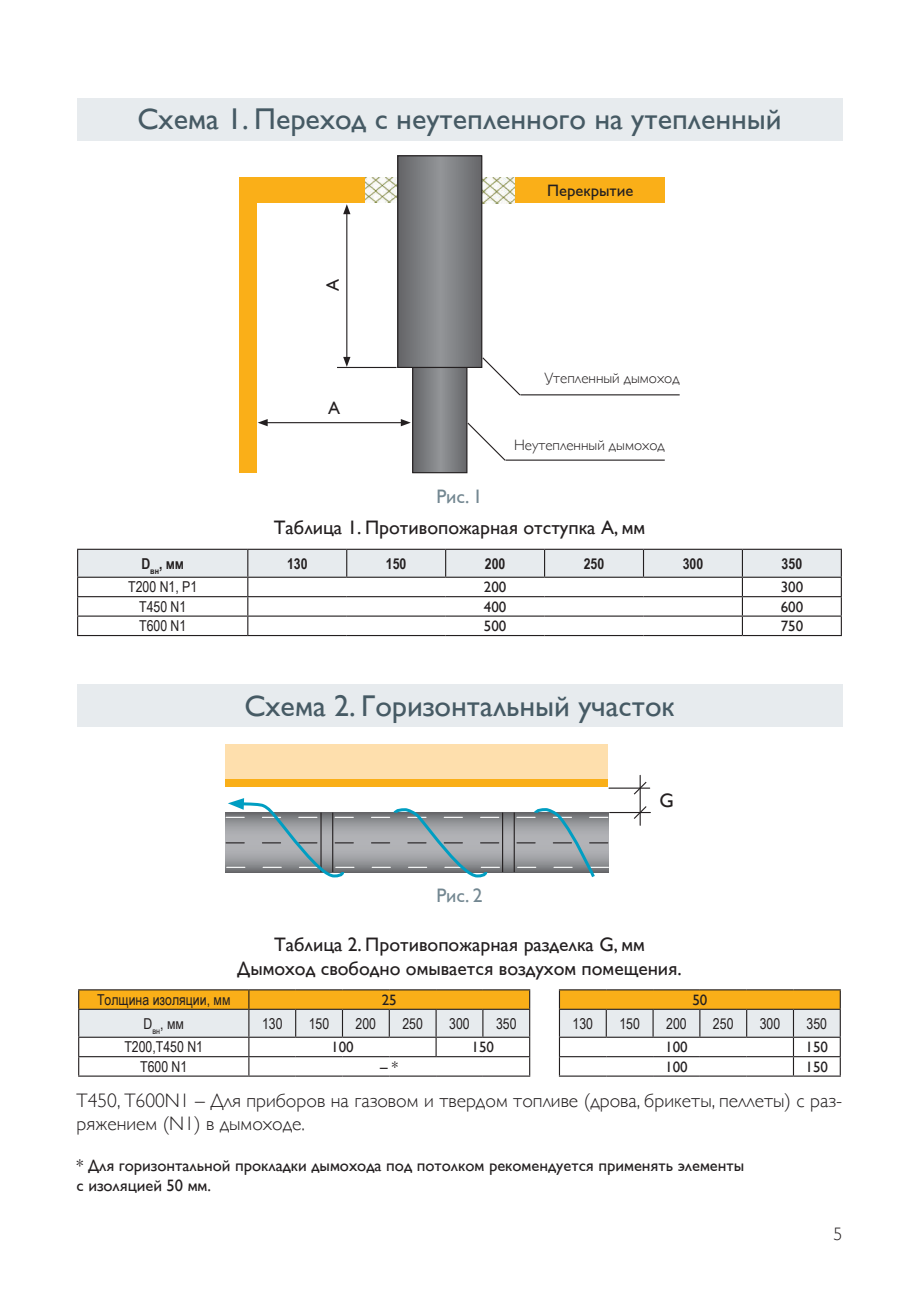
<style>
.page{position:relative;width:919px;height:1289px;background:#fff}
.page>*{position:absolute;margin:0;border:0;box-sizing:border-box;transform-origin:0 0}
.t1{font:30px "Gill Sans";color:#465a64}
.t2{font:19.5px/23.4px "Gill Sans";color:#231f20;text-align:center}
.t3{font:300 19.5px/23.4px "Gill Sans";color:#231f20}
.t4{font:19.5px "Gill Sans";color:#738791}
.t5{font:18px "Gill Sans";color:#231f20}
.t6{font:300 18px "Gill Sans";color:#231f20}
.t7{font:16.5px/19.8px "Gill Sans";color:#231f20}
.t8{font:15px "Arial Narrow";color:#231f20}
.t9{font:15px "Gill Sans";color:#231f20}
.t10{font:300 15px "Gill Sans";color:#231f20}
.t11{font:700 15px "Arial Narrow";color:#231f20}
</style>
<div class="page">
<div style="left:77px;top:98px;width:765px;height:42px;background:#e7ebee"></div>
<div style="left:77px;top:684px;width:765px;height:43px;background:#e7ebee"></div>
<hr style="left:77px;top:548px;width:171px;height:2px;background:#231f20">
<hr style="left:248px;top:548px;width:99px;height:2px;background:#231f20">
<hr style="left:347px;top:548px;width:98px;height:2px;background:#231f20">
<hr style="left:445px;top:548px;width:99px;height:2px;background:#231f20">
<hr style="left:544px;top:548px;width:99px;height:2px;background:#231f20">
<hr style="left:643px;top:548px;width:99px;height:2px;background:#231f20">
<hr style="left:742px;top:548px;width:99px;height:2px;background:#231f20">
<svg style="left:77px;top:549px;width:764px;height:86px"></svg>
<hr style="left:77px;top:635px;width:171px;height:1px;background:#231f20">
<hr style="left:248px;top:635px;width:99px;height:1px;background:#231f20">
<hr style="left:347px;top:635px;width:98px;height:1px;background:#231f20">
<hr style="left:445px;top:635px;width:99px;height:1px;background:#231f20">
<hr style="left:544px;top:635px;width:99px;height:1px;background:#231f20">
<hr style="left:643px;top:635px;width:99px;height:1px;background:#231f20">
<hr style="left:742px;top:635px;width:99px;height:1px;background:#231f20">
<hr style="left:78px;top:1075px;width:171px;height:1px;background:#231f20">
<hr style="left:793px;top:1075px;width:47px;height:1px;background:#231f20">
<hr style="left:249px;top:1075px;width:47px;height:1px;background:#231f20">
<hr style="left:296px;top:1075px;width:46px;height:1px;background:#231f20">
<hr style="left:342px;top:1075px;width:47px;height:1px;background:#231f20">
<hr style="left:389px;top:1075px;width:47px;height:1px;background:#231f20">
<hr style="left:436px;top:1075px;width:47px;height:1px;background:#231f20">
<hr style="left:483px;top:1075px;width:47px;height:1px;background:#231f20">
<hr style="left:559px;top:1075px;width:47px;height:1px;background:#231f20">
<hr style="left:606px;top:1075px;width:47px;height:1px;background:#231f20">
<hr style="left:653px;top:1075px;width:46px;height:1px;background:#231f20">
<hr style="left:699px;top:1075px;width:47px;height:1px;background:#231f20">
<hr style="left:746px;top:1075px;width:47px;height:1px;background:#231f20">
<svg style="left:78px;top:989px;width:762px;height:86px"></svg>
<hr style="left:559px;top:1008px;width:47px;height:1px;background:#231f20">
<hr style="left:606px;top:1008px;width:47px;height:1px;background:#231f20">
<hr style="left:653px;top:1008px;width:46px;height:1px;background:#231f20">
<hr style="left:699px;top:1008px;width:47px;height:1px;background:#231f20">
<hr style="left:746px;top:1008px;width:47px;height:1px;background:#231f20">
<hr style="left:793px;top:1008px;width:47px;height:1px;background:#231f20">
<div style="left:225px;top:778px;width:383px;height:9px;background:#faaf18"></div>
<div style="left:225px;top:744px;width:383px;height:34px;background:#fedfad"></div>
<hr style="left:609px;top:787px;width:40px;height:1px;background:#231f20">
<hr style="left:609px;top:812px;width:41px;height:1px;background:#231f20">
<hr style="left:639px;top:775px;width:1px;height:50px;background:#231f20">
<svg style="left:632px;top:780px;width:15px;height:15px"></svg>
<svg style="left:632px;top:805px;width:15px;height:15px"></svg>
<svg style="left:226px;top:798px;width:382px;height:80px"></svg>
<div style="left:239px;top:178px;width:425px;height:25px;background:#faaf18"></div>
<div style="left:239px;top:178px;width:17px;height:295px;background:#faaf18"></div>
<hr style="left:265px;top:422px;width:138px;height:1px;background:#231f20">
<svg style="left:258px;top:419px;width:10px;height:7px"></svg>
<svg style="left:401px;top:419px;width:10px;height:7px"></svg>
<hr style="left:346px;top:212px;width:1px;height:147px;background:#231f20">
<svg style="left:343px;top:204px;width:7px;height:10px"></svg>
<svg style="left:343px;top:357px;width:7px;height:10px"></svg>
<hr style="left:337px;top:367px;width:59px;height:1px;background:#231f20">
<svg style="left:482px;top:356px;width:39px;height:40px"></svg>
<svg style="left:467px;top:421px;width:39px;height:41px"></svg>
<hr style="left:505px;top:459px;width:159px;height:1px;background:#231f20">
<hr style="left:520px;top:394px;width:159px;height:1px;background:#231f20">
<img style="left:365px;top:177px;width:32px;height:26px">
<img style="left:482px;top:178px;width:32px;height:25px">
<svg style="left:414px;top:369px;width:51px;height:102px;background:#7d7e81"></svg>
<div style="left:412px;top:367px;width:55px;height:106px;border:1px solid #231f20"></div>
<svg style="left:399px;top:157px;width:81px;height:209px;background:#7c7e81"></svg>
<div style="left:397px;top:155px;width:85px;height:213px;border:1px solid #231f20"></div>
<h1 class="t1" style="left:137px;top:102px;width:645px">Схема 1. Переход с неутепленного на утепленный</h1>
<p class="t5" style="left:322px;top:291px;width:14px;rotate:-90deg">А</p>
<p class="t5" style="left:328px;top:397px;width:14px">А</p>
<p class="t7" style="left:547px;top:180px;width:88px">Перекрытие</p>
<p class="t4" style="left:436px;top:485px;width:48px">Рис. 1</p>
<p class="t10" style="left:544px;top:370px;width:137px">Утепленный дымоход</p>
<p class="t10" style="left:514px;top:436px;width:152px">Неутепленный дымоход</p>
<p class="t2" style="left:274px;top:515px;width:373px">Таблица 1. Противопожарная отступка А, мм</p>
<p class="t11" style="left:141px;top:552px;width:44px">D<sub>вн</sub>, мм</p>
<p class="t11" style="left:287px;top:552px;width:22px">130</p>
<p class="t11" style="left:386px;top:552px;width:22px">150</p>
<p class="t11" style="left:485px;top:552px;width:22px">200</p>
<p class="t11" style="left:583px;top:552px;width:22px">250</p>
<p class="t11" style="left:682px;top:552px;width:22px">300</p>
<p class="t11" style="left:781px;top:552px;width:22px">350</p>
<p class="t8" style="left:128px;top:576px;width:71px">Т200 N1, Р1</p>
<p class="t9" style="left:484px;top:578px;width:24px">200</p>
<p class="t9" style="left:780px;top:578px;width:24px">300</p>
<p class="t8" style="left:139px;top:595px;width:49px">T450 N1</p>
<p class="t9" style="left:484px;top:597px;width:24px">400</p>
<p class="t9" style="left:780px;top:597px;width:24px">600</p>
<p class="t8" style="left:139px;top:615px;width:49px">T600 N1</p>
<p class="t9" style="left:484px;top:617px;width:24px">500</p>
<p class="t9" style="left:780px;top:617px;width:24px">750</p>
<h1 class="t1" style="left:244px;top:688px;width:432px">Схема 2. Горизонтальный участок</h1>
<p class="t4" style="left:436px;top:883px;width:48px">Рис. 2</p>
<p class="t2" style="left:659px;top:788px;width:16px">G</p>
<p class="t2" style="left:237px;top:932px;width:446px">Таблица 2. Противопожарная разделка G, мм<br>Дымоход свободно омывается воздухом помещения.</p>
<p class="t8" style="left:97px;top:988px;width:135px">Толщина изоляции, мм</p>
<p class="t9" style="left:382px;top:990px;width:17px">25</p>
<p class="t9" style="left:692px;top:990px;width:16px">50</p>
<p class="t8" style="left:144px;top:1012px;width:42px">D<sub>вн</sub>, мм</p>
<p class="t8" style="left:262px;top:1012px;width:22px">130</p>
<p class="t8" style="left:309px;top:1012px;width:22px">150</p>
<p class="t8" style="left:355px;top:1012px;width:22px">200</p>
<p class="t8" style="left:402px;top:1012px;width:22px">250</p>
<p class="t8" style="left:449px;top:1012px;width:22px">300</p>
<p class="t8" style="left:496px;top:1012px;width:22px">350</p>
<p class="t8" style="left:572px;top:1012px;width:22px">130</p>
<p class="t8" style="left:619px;top:1012px;width:22px">150</p>
<p class="t8" style="left:666px;top:1012px;width:22px">200</p>
<p class="t8" style="left:713px;top:1012px;width:22px">250</p>
<p class="t8" style="left:759px;top:1012px;width:22px">300</p>
<p class="t8" style="left:806px;top:1012px;width:22px">350</p>
<p class="t8" style="left:124px;top:1036px;width:80px">Т200,Т450 N1</p>
<p class="t9" style="left:331px;top:1038px;width:24px">100</p>
<p class="t9" style="left:471px;top:1038px;width:24px">150</p>
<p class="t9" style="left:665px;top:1038px;width:24px">100</p>
<p class="t9" style="left:805px;top:1038px;width:24px">150</p>
<p class="t8" style="left:140px;top:1055px;width:49px">T600 N1</p>
<p class="t9" style="left:380px;top:1057px;width:19px">– *</p>
<p class="t9" style="left:665px;top:1057px;width:24px">100</p>
<p class="t9" style="left:805px;top:1057px;width:24px">150</p>
<p class="t3" style="left:77px;top:1088px;width:767px">Т450, Т600N1 – Для приборов на газовом и твердом топливе (дрова, брикеты, пеллеты) с раз&shy;ряжением (N1) в дымоходе.</p>
<p class="t7" style="left:77px;top:1155px;width:669px">* Для горизонтальной прокладки дымохода под потолком рекомендуется применять элементы с изоляцией 50 мм.</p>
<p class="t6" style="left:833px;top:1223px;width:10px">5</p>
</div>
